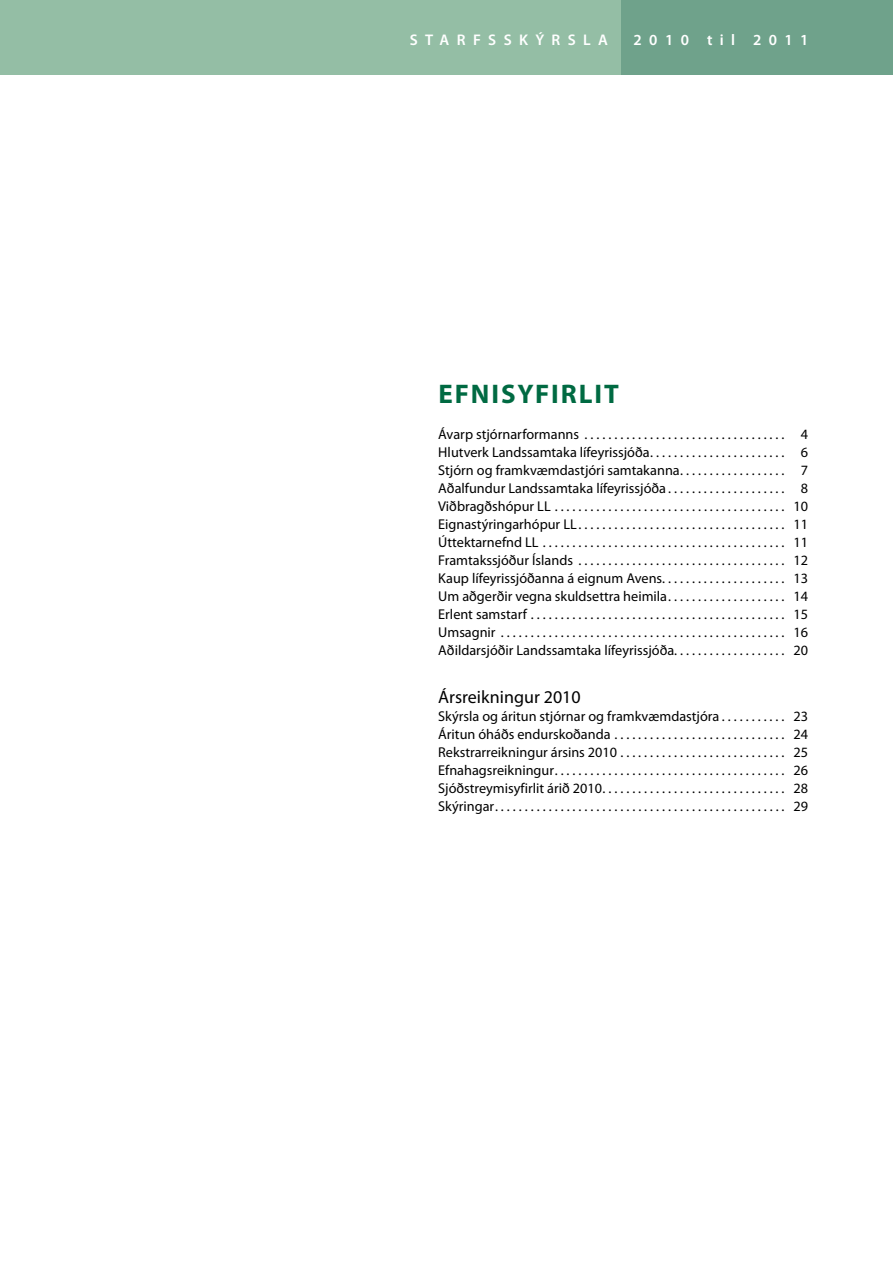
<style>
.page{position:relative;width:893px;height:1263px;background:#fff}
.page>*{position:absolute;margin:0;border:0;box-sizing:border-box;transform-origin:0 0}
.t1{font:700 27px "Myriad Pro";letter-spacing:.07em;color:#006a42}
.t2{font:18px "Myriad Pro";color:#000}
.t3{font:600 15.45px "Myriad Pro";letter-spacing:.48em;color:#fff}
.t4{font:14.25px "Myriad Pro";color:#000}
</style>
<div class="page">
<div style="left:0;top:0;width:893px;height:75px;background:#6fa28b"></div>
<div style="left:0;top:0;width:621px;height:75px;background:#94bea5"></div>
<p class="t3" style="left:410px;top:30px;width:200px">STARFSSKÝRSLA</p>
<p class="t3" style="left:634px;top:30px;width:176px">2010 til 2011</p>
<h1 class="t1" style="left:438px;top:376px;width:182px">EFNISYFIRLIT</h1>
<p class="t4" style="left:438px;top:425px;width:145px">Ávarp stjórnarformanns ..................................</p>
<p class="t4" style="left:801px;top:425px;width:9px">4</p>
<p class="t4" style="left:438px;top:443px;width:216px">Hlutverk Landssamtaka lífeyrissjóða ......................</p>
<p class="t4" style="left:801px;top:443px;width:9px">6</p>
<p class="t4" style="left:438px;top:461px;width:246px">Stjórn og framkvæmdastjóri samtakanna .................</p>
<p class="t4" style="left:801px;top:461px;width:9px">7</p>
<p class="t4" style="left:438px;top:479px;width:234px">Aðalfundur Landssamtaka lífeyrissjóða ...................</p>
<p class="t4" style="left:801px;top:479px;width:9px">8</p>
<p class="t4" style="left:438px;top:497px;width:117px">Viðbragðshópur LL .......................................</p>
<p class="t4" style="left:793px;top:497px;width:16px">10</p>
<p class="t4" style="left:438px;top:515px;width:145px">Eignastýringarhópur LL ..................................</p>
<p class="t4" style="left:793px;top:515px;width:16px">11</p>
<p class="t4" style="left:438px;top:533px;width:105px">Úttektarnefnd LL .........................................</p>
<p class="t4" style="left:793px;top:533px;width:16px">11</p>
<p class="t4" style="left:438px;top:551px;width:139px">Framtakssjóður Íslands ...................................</p>
<p class="t4" style="left:793px;top:551px;width:16px">12</p>
<p class="t4" style="left:438px;top:569px;width:228px">Kaup lífeyrissjóðanna á eignum Avens ....................</p>
<p class="t4" style="left:793px;top:569px;width:16px">13</p>
<p class="t4" style="left:438px;top:587px;width:234px">Um aðgerðir vegna skuldsettra heimila ...................</p>
<p class="t4" style="left:793px;top:587px;width:16px">14</p>
<p class="t4" style="left:438px;top:605px;width:93px">Erlent samstarf ...........................................</p>
<p class="t4" style="left:793px;top:605px;width:16px">15</p>
<p class="t4" style="left:438px;top:623px;width:62px">Umsagnir ................................................</p>
<p class="t4" style="left:793px;top:623px;width:16px">16</p>
<p class="t4" style="left:438px;top:641px;width:240px">Aðildarsjóðir Landssamtaka lífeyrissjóða ..................</p>
<p class="t4" style="left:793px;top:641px;width:16px">20</p>
<p class="t2" style="left:438px;top:686px;width:144px">Ársreikningur 2010</p>
<p class="t4" style="left:438px;top:707px;width:288px">Skýrsla og áritun stjórnar og framkvæmdastjóra ..........</p>
<p class="t4" style="left:793px;top:707px;width:16px">23</p>
<p class="t4" style="left:438px;top:725px;width:177px">Áritun óháðs endurskoðanda .............................</p>
<p class="t4" style="left:793px;top:725px;width:16px">24</p>
<p class="t4" style="left:438px;top:743px;width:183px">Rekstrarreikningur ársins 2010 ............................</p>
<p class="t4" style="left:793px;top:743px;width:16px">25</p>
<p class="t4" style="left:438px;top:761px;width:121px">Efnahagsreikningur ......................................</p>
<p class="t4" style="left:794px;top:761px;width:16px">26</p>
<p class="t4" style="left:438px;top:779px;width:169px">Sjóðstreymisyfirlit árið 2010 ..............................</p>
<p class="t4" style="left:794px;top:779px;width:16px">28</p>
<p class="t4" style="left:438px;top:797px;width:61px">Skýringar ................................................</p>
<p class="t4" style="left:794px;top:797px;width:16px">29</p>
</div>
